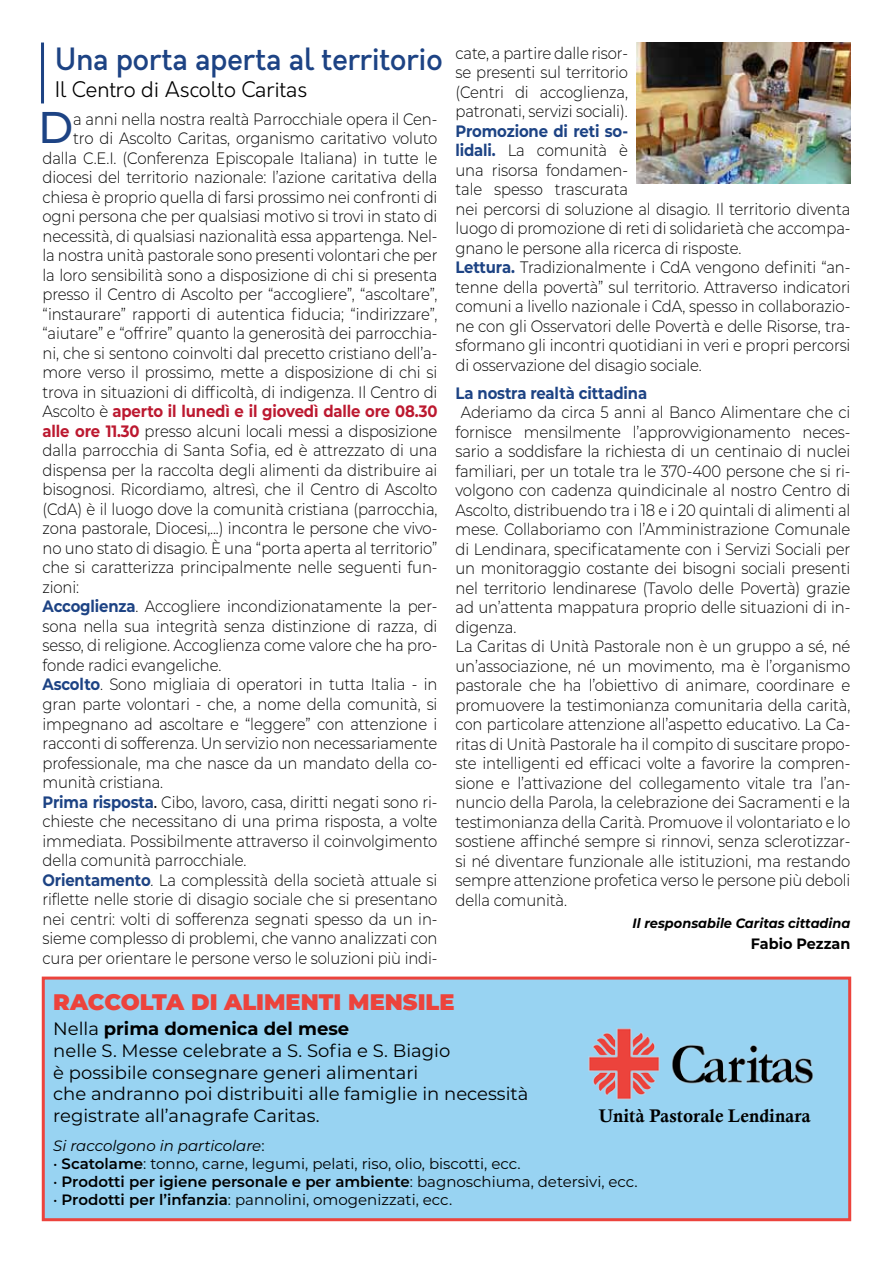
<style>
.page{position:relative;width:893px;height:1263px;background:#fff}
.page>*{position:absolute;margin:0;border:0;box-sizing:border-box;transform-origin:0 0}
.t1{font:500 44.4px "Montserrat";color:#1d4384;scale:.96 1}
.t2{font:500 30px "Orkney";color:#1d4384;scale:.95 1}
.t3{font:900 22.5px "Montserrat";color:#ec433c}
.t4{font:300 21px "Orkney";color:#000}
.t5{font:18.3px "Calis MT Bol";color:#000}
.t6{font:18px/21.6px "Montserrat";color:#000}
.t7{font:300 16.5px/19.5px "Montserrat";letter-spacing:-.01em;color:#000;scale:.9 1}
.t8{font:700 16.5px "Montserrat";letter-spacing:-.01em;color:#bc1930;scale:.9 1}
.t9{font:700 16.5px "Montserrat";letter-spacing:-.01em;color:#1d4384;scale:.9 1}
.t10{font:15px "Montserrat";color:#000}
.t11{font:600 15px "Montserrat";color:#000}
.t12{font:italic 15px "Montserrat";color:#000}
.t13{font:700 15px "Montserrat";color:#000;scale:.96 1}
.t14{font:italic 700 13.5px "Montserrat";color:#000;scale:.96 1}
.s1{font-weight:300;color:#000}
.s2{font-weight:700;color:#bc1930}
.s3{font-weight:700;color:#1d4384}
.s4{font-weight:500}
.s5{font-weight:700}
.s6{font-style:normal}
.s7{font-weight:600}
.s8{font-weight:400}
</style>
<div class="page">
<hr style="left:41px;top:43px;width:3px;height:60px;background:#1d4384">
<img style="left:637px;top:43px;width:213px;height:140px">
<div style="left:43px;top:978px;width:807px;height:242px;background:#98d3f2"></div>
<div style="left:42px;top:976px;width:809px;height:245px;border:3px solid #ec433c"></div>
<img style="left:588px;top:1028px;width:226px;height:72px">
<h2 class="t2" style="left:55px;top:39px;width:409px">Una porta aperta al territorio</h2>
<p class="t4" style="left:55px;top:75px;width:254px">Il Centro di Ascolto Caritas</p>
<h1 class="t1" style="left:38px;top:96px;width:38px">D</h1>
<p class="t7" style="left:73px;top:109px;width:406px">a anni nella nostra realtà Parrocchiale opera il Cen-</p>
<p class="t7" style="left:73px;top:128px;width:406px">tro di Ascolto Caritas, organismo caritativo voluto</p>
<p class="t7" style="left:43px;top:148px;width:440px">dalla C.E.I. (Conferenza Episcopale Italiana) in tutte le</p>
<p class="t7" style="left:43px;top:167px;width:440px">diocesi del territorio nazionale: l’azione caritativa della</p>
<p class="t7" style="left:43px;top:187px;width:440px">chiesa è proprio quella di farsi prossimo nei confronti di</p>
<p class="t7" style="left:43px;top:206px;width:440px">ogni persona che per qualsiasi motivo si trovi in stato di</p>
<p class="t7" style="left:43px;top:226px;width:440px">necessità, di qualsiasi nazionalità essa appartenga. Nel-</p>
<p class="t7" style="left:43px;top:245px;width:440px">la nostra unità pastorale sono presenti volontari che per</p>
<p class="t7" style="left:43px;top:265px;width:440px">la loro sensibilità sono a disposizione di chi si presenta</p>
<p class="t7" style="left:43px;top:284px;width:440px">presso il Centro di Ascolto per “accogliere”, “ascoltare”,</p>
<p class="t7" style="left:43px;top:304px;width:440px">“instaurare” rapporti di autentica fiducia; “indirizzare”,</p>
<p class="t7" style="left:43px;top:323px;width:440px">“aiutare” e “offrire” quanto la generosità dei parrocchia-</p>
<p class="t7" style="left:43px;top:343px;width:440px">ni, che si sentono coinvolti dal precetto cristiano dell’a-</p>
<p class="t7" style="left:43px;top:362px;width:440px">more verso il prossimo, mette a disposizione di chi si</p>
<p class="t7" style="left:43px;top:382px;width:440px">trova in situazioni di difficoltà, di indigenza. Il Centro di</p>
<p class="t8" style="left:43px;top:400px;width:440px"><span class="s1">Ascolto è</span> aperto il lunedì e il giovedì dalle ore 08.30</p>
<p class="t7" style="left:43px;top:421px;width:440px"><span class="s2">alle ore 11.30</span> presso alcuni locali messi a disposizione</p>
<p class="t7" style="left:43px;top:440px;width:440px">dalla parrocchia di Santa Sofia, ed è attrezzato di una</p>
<p class="t7" style="left:43px;top:460px;width:440px">dispensa per la raccolta degli alimenti da distribuire ai</p>
<p class="t7" style="left:43px;top:479px;width:440px">bisognosi. Ricordiamo, altresì, che il Centro di Ascolto</p>
<p class="t7" style="left:43px;top:499px;width:440px">(CdA) è il luogo dove la comunità cristiana (parrocchia,</p>
<p class="t7" style="left:43px;top:518px;width:440px">zona pastorale, Diocesi,...) incontra le persone che vivo-</p>
<p class="t7" style="left:43px;top:538px;width:440px">no uno stato di disagio. È una “porta aperta al territorio”</p>
<p class="t7" style="left:43px;top:557px;width:440px">che si caratterizza principalmente nelle seguenti fun-</p>
<p class="t7" style="left:43px;top:577px;width:42px">zioni:</p>
<p class="t7" style="left:43px;top:596px;width:440px"><span class="s3">Accoglienza</span>. Accogliere incondizionatamente la per-</p>
<p class="t7" style="left:43px;top:616px;width:440px">sona nella sua integrità senza distinzione di razza, di</p>
<p class="t7" style="left:43px;top:635px;width:440px">sesso, di religione. Accoglienza come valore che ha pro-</p>
<p class="t7" style="left:43px;top:655px;width:200px">fonde radici evangeliche.</p>
<p class="t7" style="left:43px;top:674px;width:440px"><span class="s3">Ascolto</span>. Sono migliaia di operatori in tutta Italia - in</p>
<p class="t7" style="left:43px;top:694px;width:440px">gran parte volontari - che, a nome della comunità, si</p>
<p class="t7" style="left:43px;top:713px;width:440px">impegnano ad ascoltare e “leggere” con attenzione i</p>
<p class="t7" style="left:43px;top:733px;width:440px">racconti di sofferenza. Un servizio non necessariamente</p>
<p class="t7" style="left:43px;top:752px;width:440px">professionale, ma che nasce da un mandato della co-</p>
<p class="t7" style="left:43px;top:772px;width:136px">munità cristiana.</p>
<p class="t7" style="left:43px;top:791px;width:440px"><span class="s3">Prima risposta</span><span class="s4">.</span> Cibo, lavoro, casa, diritti negati sono ri-</p>
<p class="t7" style="left:43px;top:811px;width:440px">chieste che necessitano di una prima risposta, a volte</p>
<p class="t7" style="left:43px;top:830px;width:440px">immediata. Possibilmente attraverso il coinvolgimento</p>
<p class="t7" style="left:43px;top:850px;width:228px">della comunità parrocchiale.</p>
<p class="t7" style="left:43px;top:869px;width:440px"><span class="s3">Orientamento</span>. La complessità della società attuale si</p>
<p class="t7" style="left:43px;top:889px;width:440px">riflette nelle storie di disagio sociale che si presentano</p>
<p class="t7" style="left:43px;top:908px;width:440px">nei centri: volti di sofferenza segnati spesso da un in-</p>
<p class="t7" style="left:43px;top:928px;width:440px">sieme complesso di problemi, che vanno analizzati con</p>
<p class="t7" style="left:43px;top:947px;width:440px">cura per orientare le persone verso le soluzioni più indi-</p>
<p class="t7" style="left:455px;top:42px;width:193px;text-align:justify">cate, a partire dalle risor&shy;se presenti sul territorio (Centri di accoglienza, patronati, servizi sociali).</p>
<p class="t7" style="left:455px;top:121px;width:440px"><span class="s3">Promozione di reti so-<br>lidali.</span> La comunità è<br>una risorsa fondamen-<br>tale spesso trascurata<br>nei percorsi di soluzione al disagio. Il territorio diventa luogo di promozione di reti di solidarietà che accompa&shy;gnano le persone alla ricerca di risposte.<br><span class="s3">Lettura.</span> Tradizionalmente i CdA vengono definiti “an&shy;tenne della povertà” sul territorio. Attraverso indicatori comuni a livello nazionale i CdA, spesso in collaborazio&shy;ne con gli Osservatori delle Povertà e delle Risorse, tra&shy;sformano gli incontri quotidiani in veri e propri percorsi di osservazione del disagio sociale.</p>
<p class="t9" style="left:455px;top:381px;width:214px">La nostra realtà cittadina</p>
<p class="t7" style="left:455px;top:402px;width:440px;text-indent:5px">Aderiamo da circa 5 anni al Banco Alimentare che ci fornisce mensilmente l’approvvigionamento neces&shy;sario a soddisfare la richiesta di un centinaio di nuclei familiari, per un totale tra le 370-400 persone che si ri&shy;volgono con cadenza quindicinale al nostro Centro di Ascolto, distribuendo tra i 18 e i 20 quintali di alimenti al mese. Collaboriamo con l’Amministrazione Comunale di Lendinara, specificatamente con i Servizi Sociali per un monitoraggio costante dei bisogni sociali presenti nel territorio lendinarese (Tavolo delle Povertà) grazie ad un’attenta mappatura proprio delle situazioni di in&shy;digenza.<br>La Caritas di Unità Pastorale non è un gruppo a sé, né un’associazione, né un movimento, ma è l’organismo pastorale che ha l’obiettivo di animare, coordinare e promuovere la testimonianza comunitaria della carità, con particolare attenzione all’aspetto educativo. La Ca&shy;ritas di Unità Pastorale ha il compito di suscitare propo&shy;ste intelligenti ed efficaci volte a favorire la compren&shy;sione e l’attivazione del collegamento vitale tra l’an&shy;nuncio della Parola, la celebrazione dei Sacramenti e la testimonianza della Carità. Promuove il volontariato e lo sostiene affinché sempre si rinnovi, senza sclerotizzar&shy;si né diventare funzionale alle istituzioni, ma restando sempre attenzione profetica verso le persone più deboli della comunità.</p>
<p class="t14" style="left:633px;top:913px;width:228px">Il responsabile Caritas cittadina</p>
<p class="t13" style="left:751px;top:933px;width:105px">Fabio Pezzan</p>
<h3 class="t3" style="left:53px;top:985px;width:403px">RACCOLTA DI ALIMENTI MENSILE</h3>
<p class="t6" style="left:53px;top:1017px;width:477px">Nella <span class="s5">prima domenica del mese<br></span>nelle S. Messe celebrate a S. Sofia e S. Biagio<br>è possibile consegnare generi alimentari<br>che andranno poi distribuiti alle famiglie in necessità registrate all’anagrafe Caritas.</p>
<p class="t12" style="left:53px;top:1135px;width:213px">Si raccolgono in particolare<span class="s6">:</span></p>
<p class="t10" style="left:53px;top:1153px;width:469px">• <span class="s7">Scatolame</span>: tonno, carne, legumi, pelati, riso, olio, biscotti, ecc.</p>
<p class="t11" style="left:53px;top:1171px;width:586px"><span class="s8">•</span> Prodotti per igiene personale e per ambiente<span class="s8">: bagnoschiuma, detersivi, ecc.</span></p>
<p class="t10" style="left:53px;top:1189px;width:400px">• <span class="s7">Prodotti per l’infanzia</span>: pannolini, omogenizzati, ecc.</p>
<p class="t5" style="left:599px;top:1105px;width:213px">Unità Pastorale Lendinara</p>
</div>
